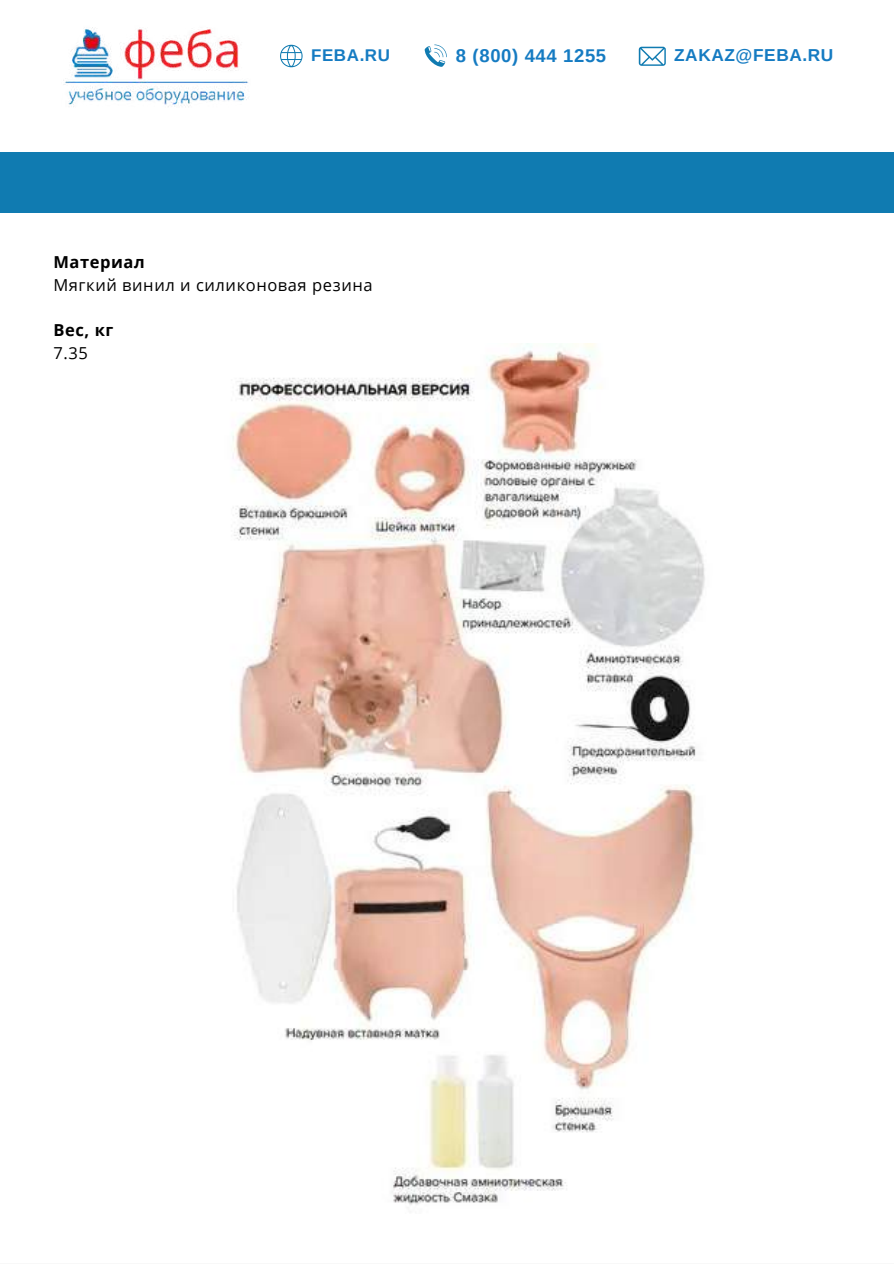
<style>
.page{position:relative;width:894px;height:1264px;background:#fff}
.page>*{position:absolute;margin:0;border:0;box-sizing:border-box;transform-origin:0 0}
.t1{font:700 18.45px "Arimo";letter-spacing:.035em;color:#157bc2}
.t2{font:700 17.25px "Arimo";letter-spacing:.035em;color:#157bc2}
.t3{font:700 16.95px "Arimo";letter-spacing:.035em;color:#157bc2}
.t4{font:16.5px "Open Sans";letter-spacing:.035em;color:#000}
.t5{font:700 16.5px "Open Sans";letter-spacing:.035em;color:#000}
</style>
<div class="page">
<img style="left:63px;top:27px;width:186px;height:80px">
<svg style="left:638px;top:47px;width:27px;height:19px"></svg>
<svg style="left:424px;top:45px;width:22px;height:22px"></svg>
<svg style="left:280px;top:45px;width:22px;height:22px"></svg>
<div style="left:0;top:152px;width:893px;height:61px;background:#107bb1"></div>
<img style="left:232px;top:344px;width:473px;height:861px">
<p class="t3" style="left:311px;top:46px;width:80px">FEBA.RU</p>
<p class="t1" style="left:456px;top:45px;width:152px">8 (800) 444 1255</p>
<p class="t2" style="left:674px;top:45px;width:161px">ZAKAZ@FEBA.RU</p>
<p class="t5" style="left:53px;top:251px;width:93px">Материал</p>
<p class="t4" style="left:53px;top:273px;width:320px">Мягкий винил и силиконовая резина</p>
<p class="t5" style="left:53px;top:318px;width:61px">Вес, кг</p>
<p class="t4" style="left:53px;top:341px;width:36px">7.35</p>
</div>
